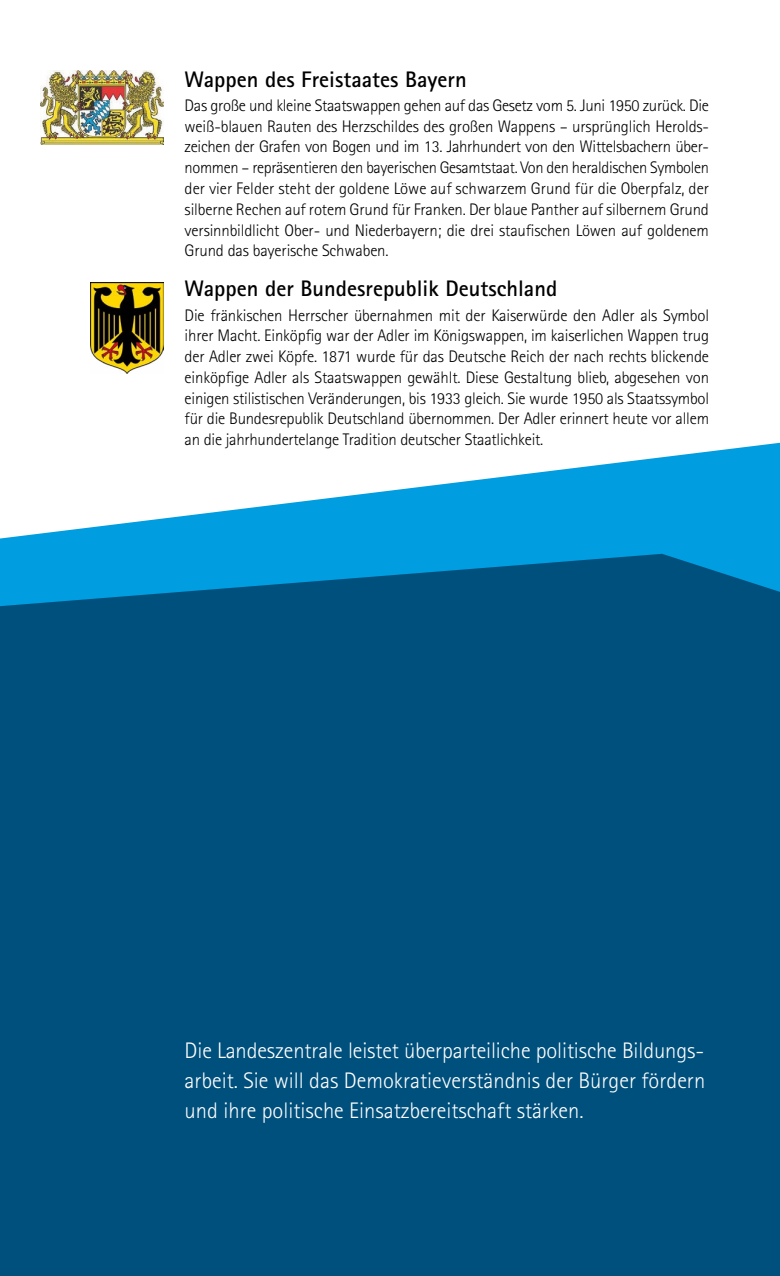
<style>
.page{position:relative;width:780px;height:1276px;background:#fff}
.page>*{position:absolute;margin:0;border:0;box-sizing:border-box;transform-origin:0 0}
.t1{font:300 22.5px/30px "Rotis Sans Serif Pro";color:#fff;text-align:justify}
.t2{font:700 22.5px "Rotis Sans Serif Pro";color:#000}
.t3{font:300 16.75px/20.8px "Rotis Sans Serif Pro";letter-spacing:-.01em;color:#000;text-align:justify}
</style>
<div class="page">
<svg style="left:0;top:443px;width:780px;height:110px;fill:#009ee0"></svg>
<div style="left:0;top:553px;width:780px;height:723px;background:#00507d"></div>
<img style="left:41px;top:70px;width:123px;height:75px">
<img style="left:91px;top:282px;width:73px;height:91px">
<h1 class="t2" style="left:185px;top:65px;width:283px">Wappen des Freistaates Bayern</h1>
<p class="t3" style="left:185px;top:95px;width:526px">Das große und kleine Staatswappen gehen auf das Gesetz vom 5. Juni 1950 zurück. Die weiß-blauen Rauten des Herzschildes des großen Wappens – ursprünglich Herolds&shy;zeichen der Grafen von Bogen und im 13. Jahrhundert von den Wittelsbachern über&shy;nommen – repräsentieren den bayerischen Gesamtstaat. Von den heraldischen Symbolen der vier Felder steht der goldene Löwe auf schwarzem Grund für die Oberpfalz, der silberne Rechen auf rotem Grund für Franken. Der blaue Panther auf silbernem Grund versinnbildlicht Ober- und Niederbayern; die drei staufischen Löwen auf goldenem Grund das bayerische Schwaben.</p>
<h1 class="t2" style="left:185px;top:274px;width:374px">Wappen der Bundesrepublik Deutschland</h1>
<p class="t3" style="left:185px;top:305px;width:526px">Die fränkischen Herrscher übernahmen mit der Kaiserwürde den Adler als Symbol ihrer Macht. Einköpfig war der Adler im Königswappen, im kaiserlichen Wappen trug der Adler zwei Köpfe. 1871 wurde für das Deutsche Reich der nach rechts blickende einköpfige Adler als Staatswappen gewählt. Diese Gestaltung blieb, abgesehen von einigen stilistischen Veränderungen, bis 1933 gleich. Sie wurde 1950 als Staatssymbol für die Bundesrepublik Deutschland übernommen. Der Adler erinnert heute vor allem an die jahrhundertelange Tradition deutscher Staatlichkeit.</p>
<h1 class="t1" style="left:185px;top:1036px;width:522px">Die Landeszentrale leistet überparteiliche politische Bildungs&shy;arbeit. Sie will das Demokratieverständnis der Bürger fördern und ihre politische Einsatzbereitschaft stärken.</h1>
</div>
